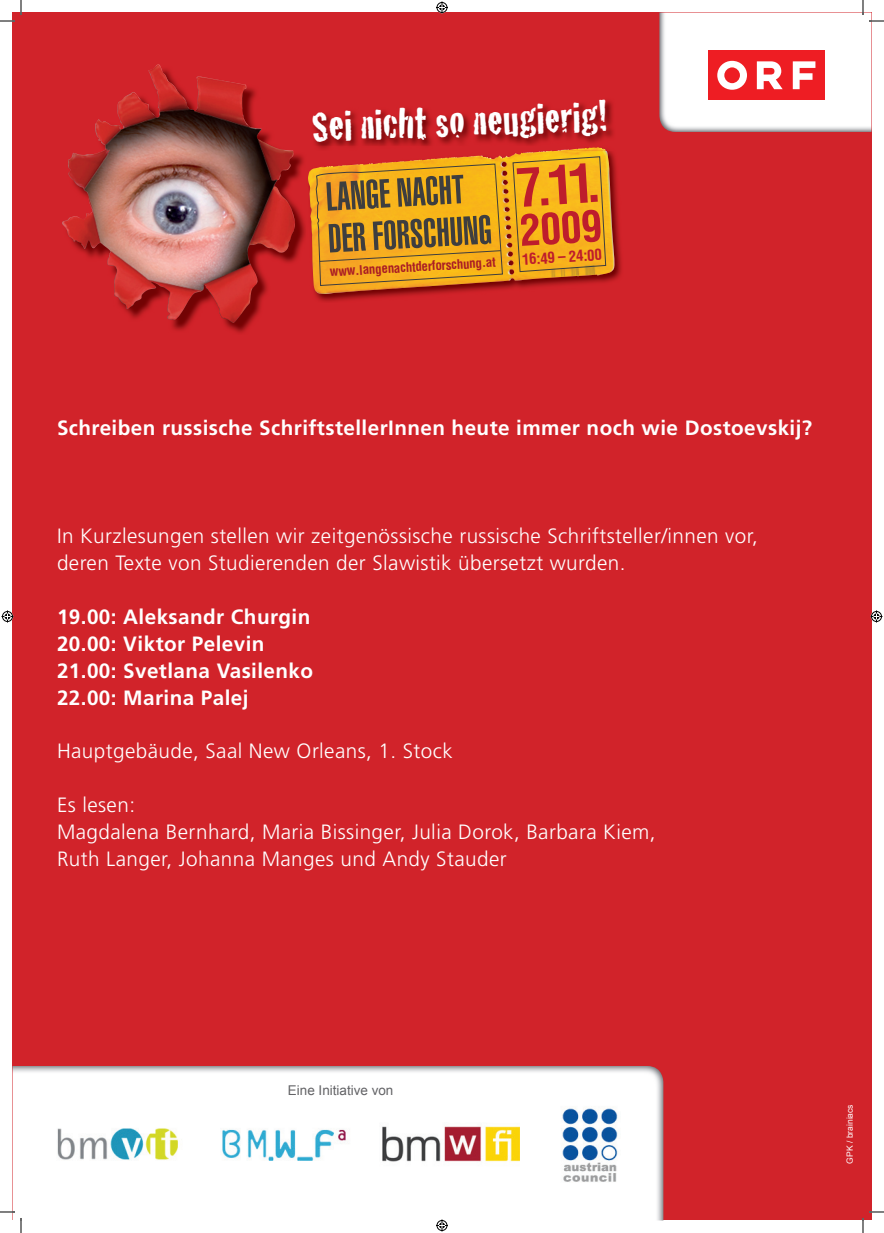
<style>
.page{position:relative;width:884px;height:1233px;background:#fff}
.page>*{position:absolute;margin:0;border:0;box-sizing:border-box;transform-origin:0 0}
.t1{font:44.6px "Cracked";color:#fff}
.t2{font:300 20.7px/26.9px "Frutiger";letter-spacing:.02em;color:#fff}
.t3{font:700 20.7px/26.9px "Frutiger";letter-spacing:.02em;color:#fff}
.t4{font:15px "Helvetica Condensed Bold M";color:#be1d2c}
.t5{font:13.5px "Arial";color:#636366}
.t6{font:13px "Helvetica Condensed Bold M";color:#aa1d25}
.t7{font:8.5px "Arial";color:#fff}
</style>
<div class="page">
<div style="left:12px;top:12px;width:859px;height:1208px;background:#d1232a"></div>
<img style="left:659px;top:12px;width:212px;height:120px">
<img style="left:12px;top:1066px;width:651px;height:154px">
<img style="left:557px;top:1095px;width:63px;height:100px">
<img style="left:380px;top:1095px;width:140px;height:100px">
<img style="left:221px;top:1095px;width:140px;height:100px">
<img style="left:53px;top:1095px;width:130px;height:100px">
<img style="left:308px;top:151px;width:307px;height:143px">
<img style="left:415px;top:151px;width:141px;height:5px">
<svg style="left:359px;top:156px;width:242px;height:9px"></svg>
<img style="left:313px;top:100px;width:300px;height:51px">
<img style="left:549px;top:147px;width:57px;height:4px">
<img style="left:118px;top:68px;width:188px;height:265px">
<img style="left:62px;top:64px;width:99px;height:234px">
<div style="left:708px;top:50px;width:117px;height:50px;background:#ee1d23"></div>
<svg style="left:717px;top:61px;width:98px;height:29px"></svg>
<svg style="left:0;top:1211px;width:15px;height:1px"></svg>
<svg style="left:869px;top:1211px;width:15px;height:1px"></svg>
<svg style="left:0;top:0;width:22px;height:22px"></svg>
<svg style="left:20px;top:1218px;width:2px;height:15px"></svg>
<svg style="left:862px;top:0;width:22px;height:22px"></svg>
<svg style="left:862px;top:1218px;width:2px;height:15px"></svg>
<svg style="left:436px;top:1px;width:12px;height:12px"></svg>
<svg style="left:436px;top:1219px;width:12px;height:12px"></svg>
<svg style="left:2px;top:610px;width:12px;height:12px"></svg>
<svg style="left:870px;top:610px;width:12px;height:12px"></svg>
<h1 class="t1" style="left:311px;top:91px;width:297px;rotate:-2deg">Sei nicht so neugierig!</h1>
<p class="t6" style="left:330px;top:263px;width:168px;rotate:-3deg">www.langenachtderforschung.at</p>
<p class="t4" style="left:521px;top:250px;width:82px;rotate:-4deg">16:49 – 24:00</p>
<p class="t3" style="left:57px;top:414px;width:757px">Schreiben russische SchriftstellerInnen heute immer noch wie Dostoevskij?</p>
<p class="t2" style="left:57px;top:522px;width:702px">In Kurzlesungen stellen wir zeitgenössische russische Schriftsteller/innen vor, deren Texte von Studierenden der Slawistik übersetzt wurden.</p>
<p class="t3" style="left:57px;top:603px;width:258px">19.00: Aleksandr Churgin<br>20.00: Viktor Pelevin<br>21.00: Svetlana Vasilenko<br>22.00: Marina Palej</p>
<p class="t2" style="left:57px;top:737px;width:397px">Hauptgebäude, Saal New Orleans, 1. Stock</p>
<p class="t2" style="left:57px;top:791px;width:600px">Es lesen:<br>Magdalena Bernhard, Maria Bissinger, Julia Dorok, Barbara Kiem,<br>Ruth Langer, Johanna Manges und Andy Stauder</p>
<p class="t5" style="left:288px;top:1082px;width:107px">Eine Initiative von</p>
<p class="t7" style="left:845px;top:1163px;width:61px;rotate:-90deg">GPK / brainiacs</p>
</div>
